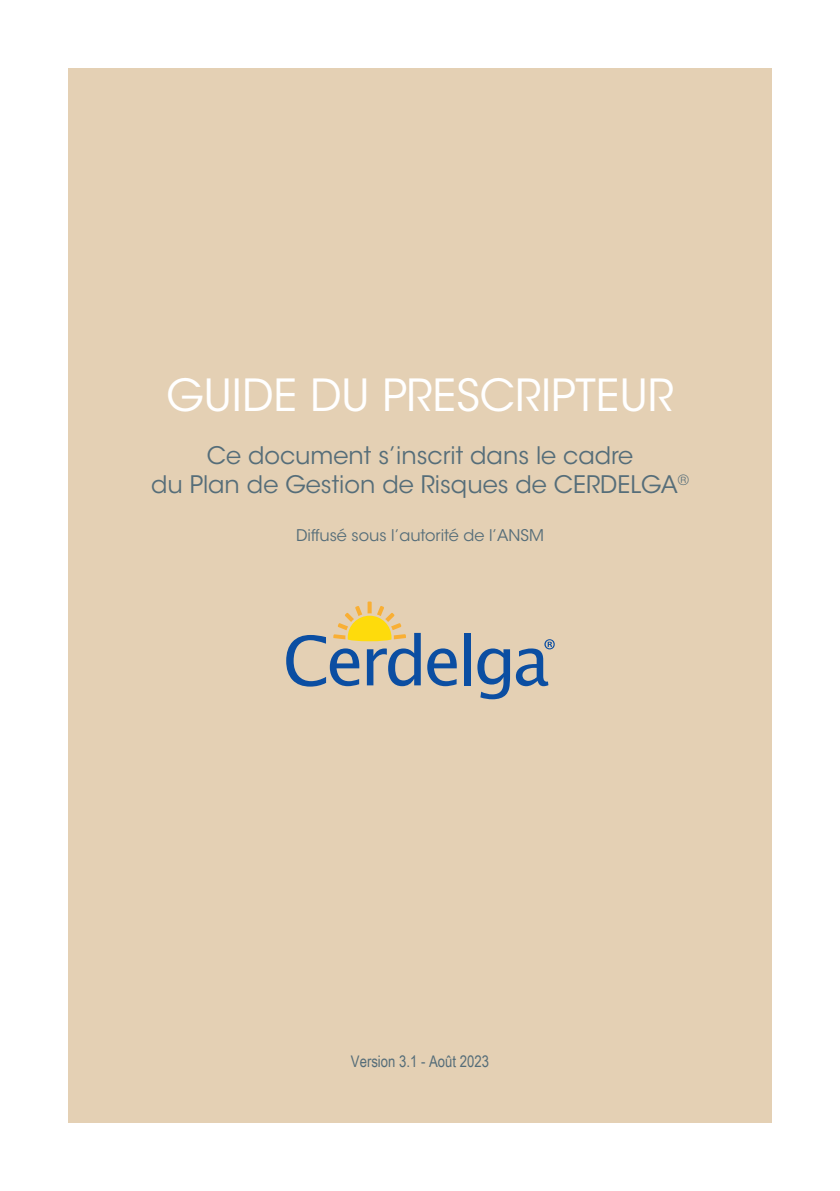
<style>
.page{position:relative;width:840px;height:1191px;background:#fff}
.page>*{position:absolute;margin:0;border:0;box-sizing:border-box;transform-origin:0 0}
.t1{font:44px "ITC Avant Garde Std";color:#fff}
.t2{font:24px/28.8px "ITC Avant Garde Std";color:#556d79;text-align:center}
.t3{font:16px "ITC Avant Garde Std";color:#556d79}
.t4{font:16px "Arial Narrow";color:#556d79}
</style>
<div class="page">
<div style="left:68px;top:68px;width:703px;height:1055px;background:#e4d0b4"></div>
<svg style="left:427px;top:648px;width:29px;height:38px"></svg>
<div style="left:464px;top:633px;width:6px;height:52px;background:#0b4ea2"></div>
<svg style="left:477px;top:648px;width:32px;height:51px"></svg>
<svg style="left:515px;top:639px;width:39px;height:47px"></svg>
<svg style="left:286px;top:601px;width:134px;height:85px"></svg>
<h1 class="t1" style="left:166px;top:368px;width:508px">GUIDE DU PRESCRIPTEUR</h1>
<p class="t2" style="left:151px;top:441px;width:539px">Ce document s’inscrit dans le cadre<br>du Plan de Gestion de Risques de CERDELGA<sup>®</sup></p>
<p class="t3" style="left:296px;top:525px;width:249px">Diffusé sous l’autorité de l’ANSM</p>
<p class="t4" style="left:351px;top:1049px;width:139px">Version 3.1 - Août 2023</p>
</div>
